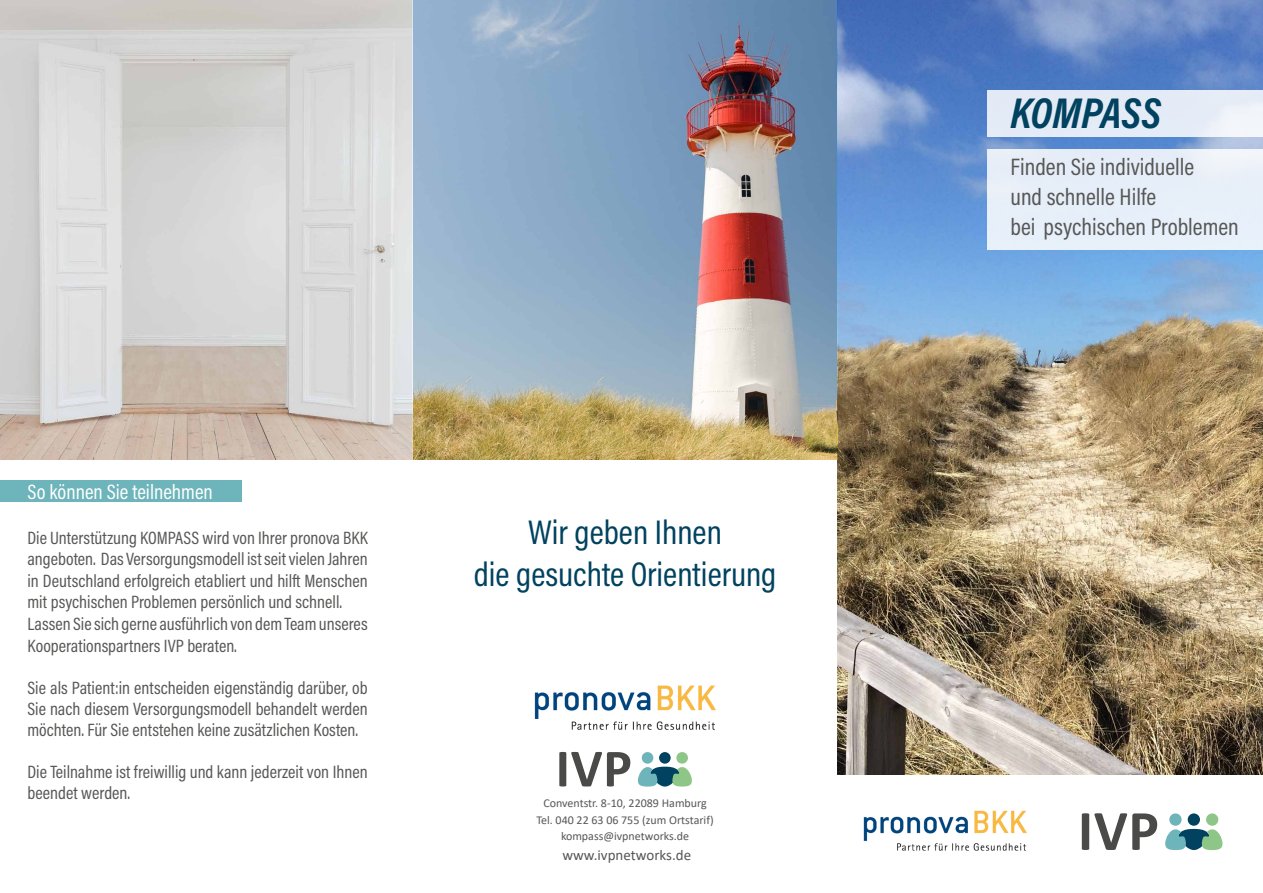
<style>
.page{position:relative;width:1263px;height:893px;background:#fff}
.page>*{position:absolute;margin:0;border:0;box-sizing:border-box;transform-origin:0 0}
.t1{font:700 57.45px "Calibri";color:#4a4a49}
.t2{font:700 54.15px "Calibri";color:#4a4a49}
.t3{font:italic 700 43.5px "Acumin Pro Cond";color:#00425f}
.t4{font:34.5px/41.4px "Acumin Pro Cond";color:#00425f;text-align:center}
.t5{font:24px/30px "Acumin Pro Cond";color:#575756}
.t6{font:21px "Acumin Pro Cond";color:#fff}
.t7{font:18px/21.6px "Acumin Pro Cond";color:#575756}
.t8{font:15px "Calibri";color:#575756}
.t9{font:12px/16.5px "Calibri";color:#575756;text-align:center}
</style>
<div class="page">
<img style="left:534px;top:685px;width:182px;height:82px">
<img style="left:838px;top:0;width:425px;height:774px">
<div style="left:988px;top:90px;width:275px;height:46px;background:linear-gradient(to right,#e0e9f6,#eaf0f8)"></div>
<div style="left:988px;top:149px;width:275px;height:100px;background:#e7eff9"></div>
<img style="left:0;top:0;width:838px;height:459px">
<div style="left:659px;top:752px;width:12px;height:12px;background:#00425f;border-radius:50%"></div>
<div style="left:676px;top:752px;width:12px;height:12px;background:#8dc687;border-radius:50%"></div>
<div style="left:642px;top:752px;width:11px;height:12px;background:#6eb4bb;border-radius:50%"></div>
<svg style="left:638px;top:767px;width:54px;height:20px"></svg>
<div style="left:1188px;top:813px;width:12px;height:13px;background:#00425f;border-radius:50%"></div>
<div style="left:1206px;top:813px;width:12px;height:13px;background:#8dc687;border-radius:50%"></div>
<div style="left:1169px;top:813px;width:12px;height:13px;background:#6eb4bb;border-radius:50%"></div>
<svg style="left:1165px;top:829px;width:57px;height:21px"></svg>
<div style="left:0;top:480px;width:241px;height:22px;background:#6eb4bb"></div>
<img style="left:863px;top:810px;width:164px;height:41px">
<p class="t6" style="left:27px;top:478px;width:187px">So können Sie teilnehmen</p>
<p class="t7" style="left:27px;top:526px;width:342px">Die Unterstützung KOMPASS wird von Ihrer pronova BKK angeboten. Das Versorgungsmodell ist seit vielen Jahren in Deutschland erfolgreich etabliert und hilft Menschen mit psychischen Problemen persönlich und schnell.<br>Lassen Sie sich gerne ausführlich von dem Team unseres Kooperationspartners IVP beraten.</p>
<p class="t7" style="left:27px;top:677px;width:342px;line-height:21px;text-align:justify">Sie als Patient:in entscheiden eigenständig darüber, ob Sie nach diesem Versorgungsmodell behandelt werden möchten. Für Sie entstehen keine zusätzlichen Kosten.</p>
<p class="t7" style="left:27px;top:761px;width:342px;line-height:21px">Die Teilnahme ist freiwillig und kann jederzeit von Ihnen beendet werden.</p>
<h3 class="t4" style="left:474px;top:511px;width:304px">Wir geben Ihnen<br>die gesuchte Orientierung</h3>
<h2 class="t2" style="left:556px;top:730px;width:78px">IVP</h2>
<p class="t9" style="left:536px;top:795px;width:179px">Conventstr. 8-10, 22089 Hamburg<br>Tel. 040 22 63 06 755 (zum Ortstarif) kompass@ivpnetworks.de</p>
<p class="t8" style="left:562px;top:844px;width:130px">www.ivpnetworks.de</p>
<h3 class="t3" style="left:1010px;top:84px;width:152px">KOMPASS</h3>
<h3 class="t5" style="left:1010px;top:152px;width:230px">Finden Sie individuelle<br>und schnelle Hilfe<br>bei psychischen Problemen</h3>
<h1 class="t1" style="left:1078px;top:790px;width:83px">IVP</h1>
</div>
